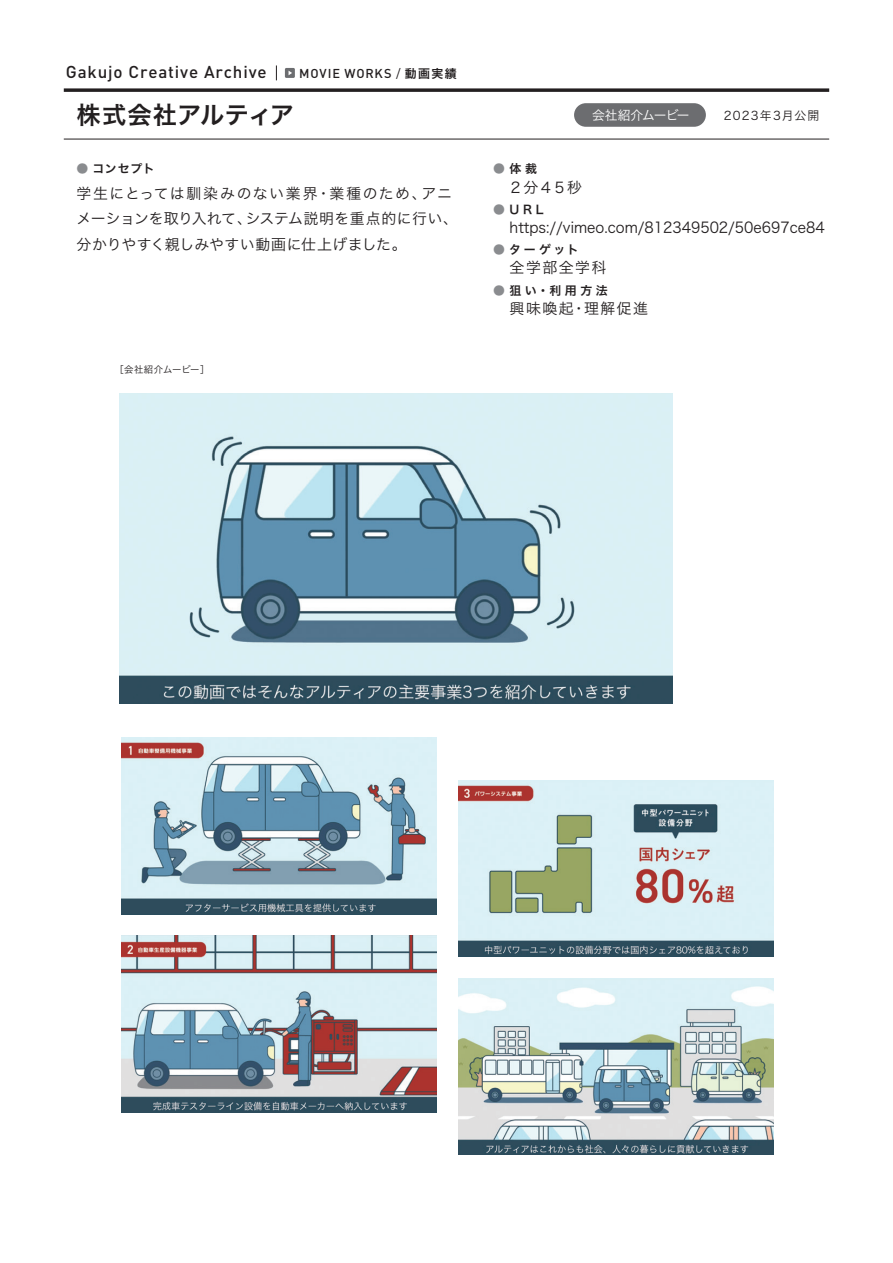
<style>
.page{position:relative;width:893px;height:1263px;background:#fff}
.page>*{position:absolute;margin:0;border:0;box-sizing:border-box;transform-origin:0 0}
.t1{font:24.3px "Hira Kaku Pro W6";letter-spacing:.005em;color:#231f20}
.t2{font:500 16.95px "DIN Pro";letter-spacing:.05em;color:#231f20}
.t3{font:14.85px/25.5px "Hira Kaku Pro W3";letter-spacing:.01em;color:#231f20}
.t4{font:14.85px "Hira Kaku Pro W3";letter-spacing:.01em;color:#231f20;scale:.95 1}
.t5{font:14.85px "Hira Kaku Pro W3";letter-spacing:.1em;color:#231f20}
.t6{font:500 12.75px "DIN Pro";letter-spacing:.065em;color:#231f20}
.t7{font:12.75px "Hira Kaku Pro W3";letter-spacing:-.06em;color:#fff}
.t8{font:11.85px "Hira Kaku Pro W6";letter-spacing:.275em;color:#231f20}
.t9{font:11.85px "Hira Kaku Pro W3";letter-spacing:.105em;color:#231f20}
.t10{font:9.3px "Hira Kaku Pro W3";letter-spacing:.01em;color:#231f20}
.s1{font-weight:400}
.s2{font-family:"Hira Kaku Pro W6";font-weight:400;font-size:11.85px}
.s3{color:#8a8c8f}
</style>
<div class="page">
<svg style="left:64px;top:88px;width:765px;height:4px;background:#403d3e"></svg>
<hr style="left:64px;top:139px;width:765px;height:1px;background:#231f20">
<svg style="left:276px;top:65px;width:1px;height:15px"></svg>
<svg style="left:285px;top:68px;width:10px;height:10px"></svg>
<img style="left:120px;top:393px;width:552px;height:311px">
<img style="left:122px;top:737px;width:315px;height:177px">
<img style="left:459px;top:780px;width:314px;height:176px">
<img style="left:122px;top:936px;width:315px;height:176px">
<img style="left:459px;top:978px;width:314px;height:177px">
<div style="left:574px;top:103px;width:132px;height:24px;background:#6c6d70;border-radius:12px"></div>
<p class="t2" style="left:66px;top:60px;width:202px">Gakujo Creative Archive</p>
<p class="t6" style="left:299px;top:65px;width:159px">MOVIE WORKS <span class="s1">/</span> <span class="s2">動画実績</span></p>
<h1 class="t1" style="left:77px;top:93px;width:219px">株式会社アルティア</h1>
<p class="t8" style="left:77px;top:158px;width:80px"><span class="s3">●</span> コンセプト</p>
<p class="t3" style="left:77px;top:180px;width:383px">学生にとっては馴染みのない業界・業種のため、アニメーションを取り入れて、システム説明を重点的に行い、分かりやすく親しみやすい動画に仕上げました。</p>
<p class="t10" style="left:114px;top:361px;width:96px">［会社紹介ムービー］</p>
<p class="t7" style="left:592px;top:104px;width:99px">会社紹介ムービー</p>
<p class="t9" style="left:724px;top:105px;width:97px">2023年3月公開</p>
<p class="t8" style="left:493px;top:158px;width:45px"><span class="s3">●</span>体裁</p>
<p class="t3" style="left:508px;top:173px;width:75px">２分４５秒</p>
<p class="t8" style="left:493px;top:199px;width:52px"><span class="s3">●</span>URL</p>
<p class="t4" style="left:510px;top:214px;width:333px">https://vimeo.com/812349502/50e697ce84</p>
<p class="t8" style="left:493px;top:239px;width:87px"><span class="s3">●</span> ターゲット</p>
<p class="t3" style="left:510px;top:254px;width:98px">全学部全学科</p>
<p class="t8" style="left:493px;top:279px;width:116px"><span class="s3">●</span>狙い・利用方法</p>
<p class="t5" style="left:510px;top:295px;width:140px">興味喚起・理解促進</p>
</div>
